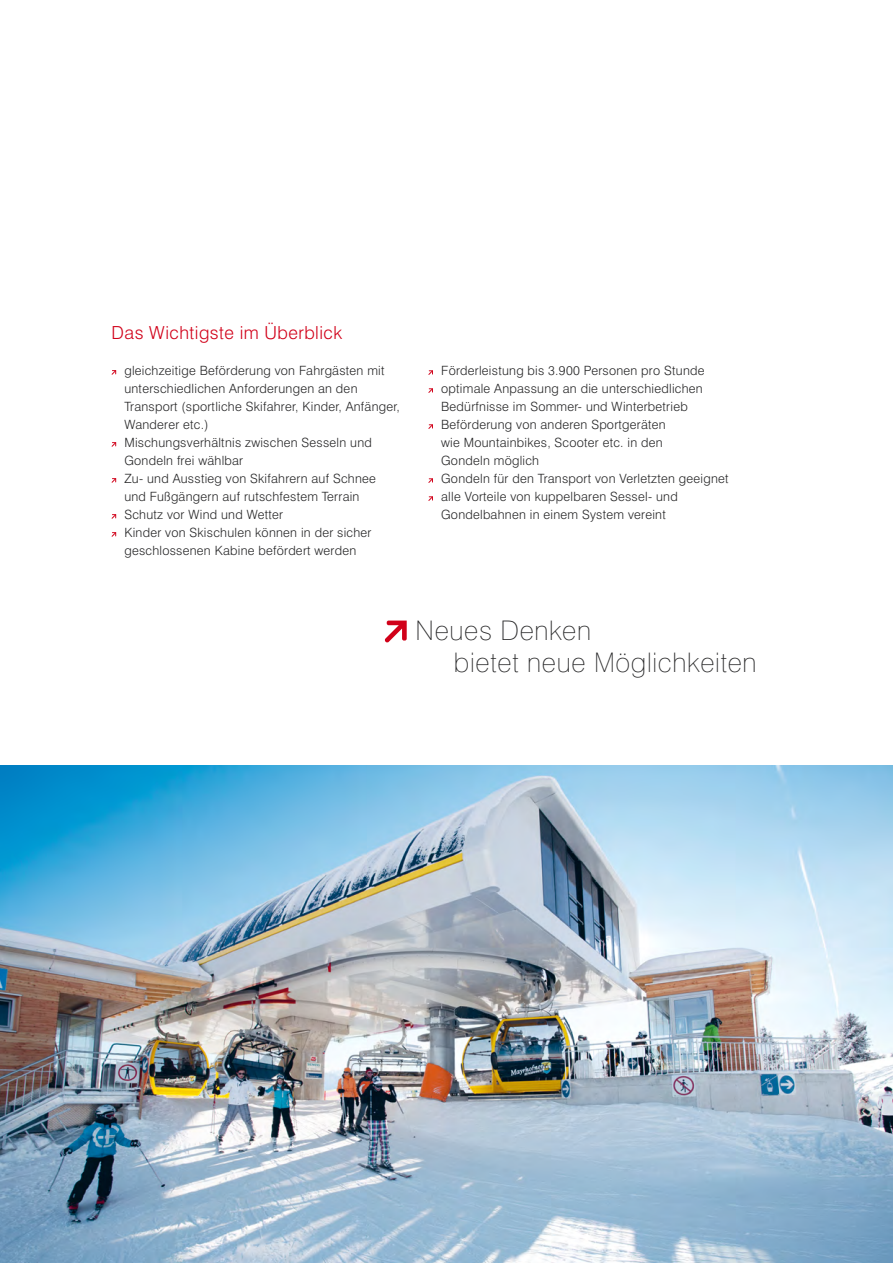
<style>
.page{position:relative;width:893px;height:1263px;background:#fff}
.page>*{position:absolute;margin:0;border:0;box-sizing:border-box;transform-origin:0 0}
.t1{font:100 27px/32.4px "Swiss 721 BT";letter-spacing:.025em;color:#252526}
.t2{font:300 18px "Swiss 721 BT";letter-spacing:.025em;color:#d10019}
.t3{font:300 12.75px/18px "Swiss 721 BT";letter-spacing:.02em;color:#252526}
</style>
<div class="page">
<img style="left:0;top:765px;width:893px;height:498px">
<svg style="left:112px;top:370px;width:4px;height:5px"></svg>
<svg style="left:112px;top:442px;width:4px;height:5px"></svg>
<svg style="left:112px;top:478px;width:4px;height:5px"></svg>
<svg style="left:112px;top:514px;width:4px;height:5px"></svg>
<svg style="left:112px;top:532px;width:4px;height:5px"></svg>
<svg style="left:428px;top:370px;width:5px;height:5px"></svg>
<svg style="left:428px;top:388px;width:5px;height:5px"></svg>
<svg style="left:428px;top:424px;width:5px;height:5px"></svg>
<svg style="left:428px;top:478px;width:5px;height:5px"></svg>
<svg style="left:428px;top:496px;width:5px;height:5px"></svg>
<svg style="left:385px;top:620px;width:22px;height:23px"></svg>
<h2 class="t2" style="left:112px;top:321px;width:232px">Das Wichtigste im Überblick</h2>
<p class="t3" style="left:124px;top:361px;width:277px">gleichzeitige Beförderung von Fahrgästen mit unterschiedlichen Anforderungen an den Transport (sportliche Skifahrer, Kinder, Anfänger, Wanderer etc.)<br>Mischungsverhältnis zwischen Sesseln und Gondeln frei wählbar<br>Zu- und Ausstieg von Skifahrern auf Schnee und Fußgängern auf rutschfestem Terrain Schutz vor Wind und Wetter<br>Kinder von Skischulen können in der sicher geschlossenen Kabine befördert werden</p>
<p class="t3" style="left:441px;top:361px;width:289px">Förderleistung bis 3.900 Personen pro Stunde optimale Anpassung an die unterschiedlichen Bedürfnisse im Sommer- und Winterbetrieb Beförderung von anderen Sportgeräten<br>wie Mountainbikes, Scooter etc. in den<br>Gondeln möglich<br>Gondeln für den Transport von Verletzten geeignet alle Vorteile von kuppelbaren Sessel- und Gondelbahnen in einem System vereint</p>
<h1 class="t1" style="left:454px;top:614px;width:304px;text-indent:-38px">Neues Denken<br>bietet neue Möglichkeiten</h1>
</div>
